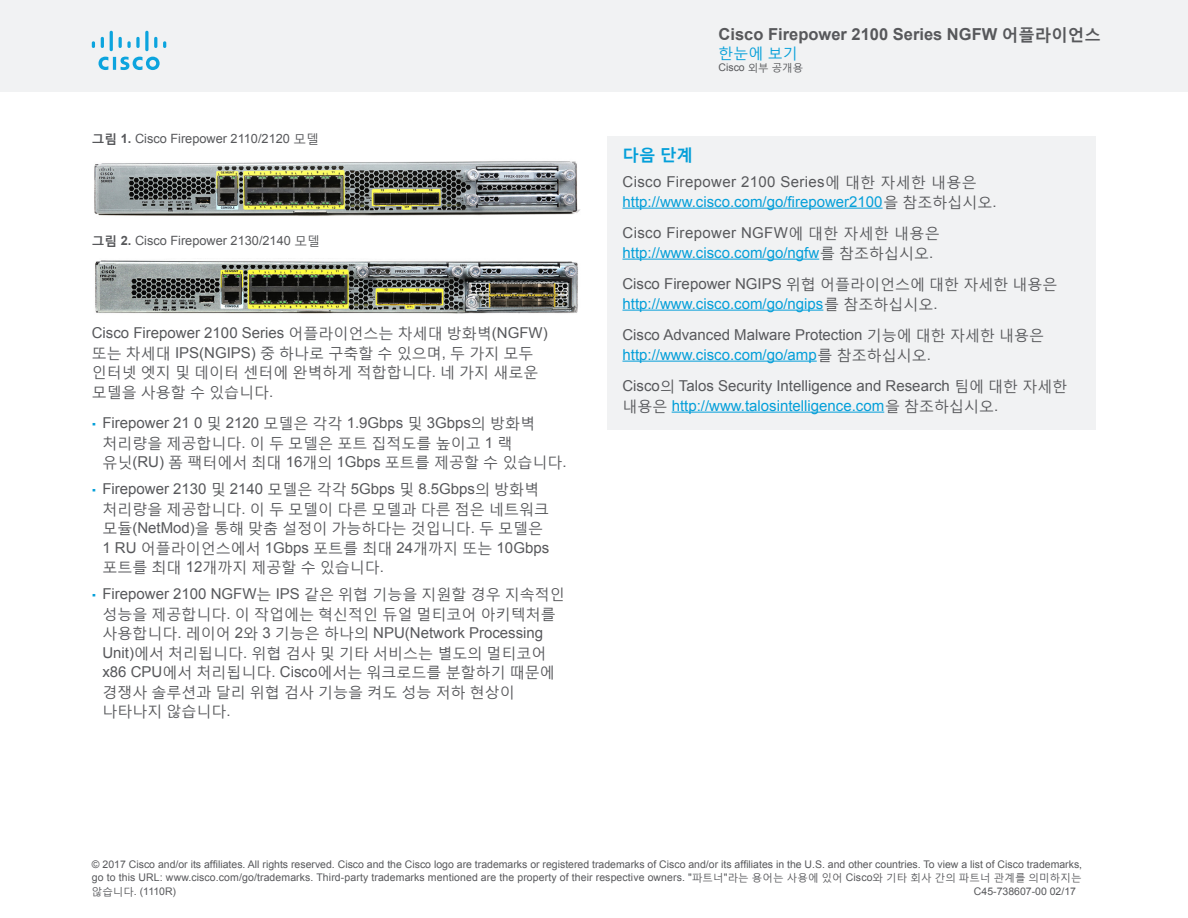
<style>
.page{position:relative;width:1188px;height:918px;background:#fff}
.page>*{position:absolute;margin:0;border:0;box-sizing:border-box;transform-origin:0 0}
.t1{font:700 16.5px "Arial";color:#57585b}
.Paragraph_Style13{font:700 16.5px "Malgun Gothic";color:#049fd9}
.Paragraph_Style20{font:15px/19.5px "Malgun Gothic";color:#57585b}
.Paragraph_Style23{font:15px/19.5px "Malgun Gothic";color:#57585b}
.Paragraph_Style19{font:15px/19.5px "Malgun Gothic";color:#57585b}
.Paragraph_Style18{font:15px/19.5px "Arial";color:#57585b}
.Paragraph_Style14{font:15px/19.5px "Arial";color:#049fd9}
.Paragraph_Style17{font:15px/19.5px "Arial";color:#57585b}
.Paragraph_Style16{font:15px/19.5px "Arial";color:#049fd9}
.Paragraph_Style15{font:15px/19.5px "Arial";letter-spacing:.015em;color:#049fd9}
.t2{font:15px "Malgun Gothic";color:#049fd9}
.Paragraph_Style2{font:12.75px "Arial";color:#57585b}
.Paragraph_Style24{font:10.5px/13.5px "Arial";letter-spacing:.01em;color:#57585b;text-align:justify}
.s1{font-family:"Malgun Gothic";font-weight:700}
.s2{font-weight:700}
.s3{font-family:"Malgun Gothic"}
.s4{font-family:"Arial"}
.s5{font-family:"Cisco Sans";color:#049fd9}
.s6{color:#57585b}
.s7{font-family:"Malgun Gothic";color:#57585b}
.s8{color:#049fd9}
</style>
<div class="page">
<div style="left:0;top:0;width:1188px;height:92px;background:#f1f2f3"></div>
<svg style="left:99px;top:57px;width:61px;height:13px"></svg>
<svg style="left:92px;top:41px;width:3px;height:7px"></svg>
<svg style="left:101px;top:37px;width:3px;height:11px"></svg>
<svg style="left:110px;top:31px;width:3px;height:20px"></svg>
<svg style="left:119px;top:31px;width:38px;height:20px"></svg>
<svg style="left:163px;top:41px;width:3px;height:7px"></svg>
<img style="left:94px;top:161px;width:486px;height:55px">
<img style="left:95px;top:260px;width:483px;height:54px">
<div style="left:608px;top:137px;width:488px;height:293px;background:#f1f2f3"></div>
<hr style="left:622px;top:208px;width:261px;height:1px;background:#049fd9">
<hr style="left:622px;top:259px;width:197px;height:1px;background:#049fd9">
<hr style="left:622px;top:310px;width:201px;height:1px;background:#049fd9">
<hr style="left:622px;top:361px;width:195px;height:1px;background:#049fd9">
<hr style="left:672px;top:412px;width:212px;height:1px;background:#049fd9">
<p class="Paragraph_Style2" style="left:92px;top:130px;width:229px"><span class="s1">그림</span> <span class="s2">1.</span> Cisco Firepower 2110/2120 <span class="s3">모델</span></p>
<p class="Paragraph_Style2" style="left:92px;top:233px;width:230px"><span class="s1">그림</span> <span class="s2">2.</span> Cisco Firepower 2130/2140 <span class="s3">모델</span></p>
<p class="Paragraph_Style19" style="left:92px;top:323px;width:457px"><span class="s4">Cisco Firepower 2100 Series</span> 어플라이언스는 차세대 방화벽<span class="s4">(NGFW) </span>또는 차세대 <span class="s4">IPS(NGIPS)</span> 중 하나로 구축할 수 있으며<span class="s4">,</span> 두 가지 모두 인터넷 엣지 및 데이터 센터에 완벽하게 적합합니다<span class="s4">.</span> 네 가지 새로운 모델을 사용할 수 있습니다<span class="s4">.</span></p>
<p class="Paragraph_Style20" style="left:102px;top:413px;width:466px;text-indent:-11px"><span class="s5">•</span> <span class="s4">Firepower 21 0</span> 및 <span class="s4">2120</span> 모델은 각각 <span class="s4">1.9Gbps</span> 및 <span class="s4">3Gbps</span>의 방화벽 처리량을 제공합니다<span class="s4">.</span> 이 두 모델은 포트 집적도를 높이고 <span class="s4">1</span> 랙 유닛<span class="s4">(RU)</span> 폼 팩터에서 최대 <span class="s4">16</span>개의 <span class="s4">1Gbps</span> 포트를 제공할 수 있습니다<span class="s4">.</span></p>
<p class="Paragraph_Style20" style="left:102px;top:479px;width:448px;text-indent:-11px"><span class="s5">•</span> <span class="s4">Firepower 2130</span> 및 <span class="s4">2140</span> 모델은 각각 <span class="s4">5Gbps</span> 및 <span class="s4">8.5Gbps</span>의 방화벽 처리량을 제공합니다<span class="s4">.</span> 이 두 모델이 다른 모델과 다른 점은 네트워크 모듈<span class="s4">(NetMod)</span>을 통해 맞춤 설정이 가능하다는 것입니다<span class="s4">.</span> 두 모델은 <span class="s4">1 RU</span> 어플라이언스에서 <span class="s4">1Gbps</span> 포트를 최대 <span class="s4">24</span>개까지 또는 <span class="s4">10Gbps </span>포트를 최대 <span class="s4">12</span>개까지 제공할 수 있습니다<span class="s4">.</span></p>
<p class="Paragraph_Style23" style="left:102px;top:584px;width:464px;text-indent:-11px"><span class="s5">•</span> <span class="s4">Firepower 2100 NGFW</span>는 <span class="s4">IPS</span> 같은 위협 기능을 지원할 경우 지속적인 성능을 제공합니다<span class="s4">.</span> 이 작업에는 혁신적인 듀얼 멀티코어 아키텍처를 사용합니다<span class="s4">.</span> 레이어 <span class="s4">2</span>와 <span class="s4">3</span> 기능은 하나의 <span class="s4">NPU(Network Processing Unit)</span>에서 처리됩니다<span class="s4">.</span> 위협 검사 및 기타 서비스는 별도의 멀티코어 <span class="s4">x86 CPU</span>에서 처리됩니다<span class="s4">. Cisco</span>에서는 워크로드를 분할하기 때문에 경쟁사 솔루션과 달리 위협 검사 기능을 켜도 성능 저하 현상이 나타나지 않습니다<span class="s4">.</span></p>
<h1 class="t1" style="left:719px;top:23px;width:384px">Cisco Firepower 2100 Series NGFW <span class="s3">어플라이언스</span></h1>
<h2 class="t2" style="left:719px;top:44px;width:81px">한눈에 보기</h2>
<p class="Paragraph_Style24" style="left:719px;top:61px;width:86px">Cisco <span class="s3">외부 공개용</span></p>
<p class="Paragraph_Style13" style="left:622px;top:144px;width:72px">다음 단계</p>
<p class="Paragraph_Style14" style="left:622px;top:172px;width:376px"><span class="s6">Cisco Firepower 2100 Series</span><span class="s7">에 대한 자세한 내용은 </span>http://www.cisco.com/go/firepower2100<span class="s7">을 참조하십시오</span><span class="s6">.</span></p>
<p class="Paragraph_Style15" style="left:622px;top:223px;width:319px"><span class="s6">Cisco Firepower NGFW</span><span class="s7">에 대한 자세한 내용은 </span>http://www.cisco.com/go/ngfw<span class="s7">를 참조하십시오</span><span class="s6">.</span></p>
<p class="Paragraph_Style16" style="left:622px;top:274px;width:437px"><span class="s6">Cisco Firepower NGIPS</span> <span class="s7">위협 어플라이언스에 대한 자세한 내용은 </span>http://www.cisco.com/go/ngips<span class="s7">를 참조하십시오</span><span class="s6">.</span></p>
<p class="Paragraph_Style17" style="left:622px;top:325px;width:423px">Cisco Advanced Malware Protection <span class="s3">기능에 대한 자세한 내용은 </span><span class="s8">http://www.cisco.com/go/amp</span><span class="s3">를 참조하십시오</span>.</p>
<p class="Paragraph_Style18" style="left:622px;top:376px;width:446px">Cisco<span class="s3">의</span> Talos Security Intelligence and Research <span class="s3">팀에 대한 자세한 내용은</span> <span class="s8">http://www.talosintelligence.com</span><span class="s3">을 참조하십시오</span>.</p>
<p class="Paragraph_Style24" style="left:92px;top:857px;width:992px">© 2017 Cisco and/or its affiliates. All rights reserved. Cisco and the Cisco logo are trademarks or registered trademarks of Cisco and/or its affiliates in the U.S. and other countries. To view a list of Cisco trademarks, go to this URL: www.cisco.com/go/trademarks. Third-party trademarks mentioned are the property of their respective owners. "<span class="s3">파트너</span>"<span class="s3">라는 용어는 사용에 있어</span> Cisco<span class="s3">와 기타 회사 간의 파트너 관계를 의미하지는 않습니다</span>. (1110R)</p>
<p class="Paragraph_Style24" style="left:974px;top:884px;width:104px">C45-738607-00 02/17</p>
</div>
